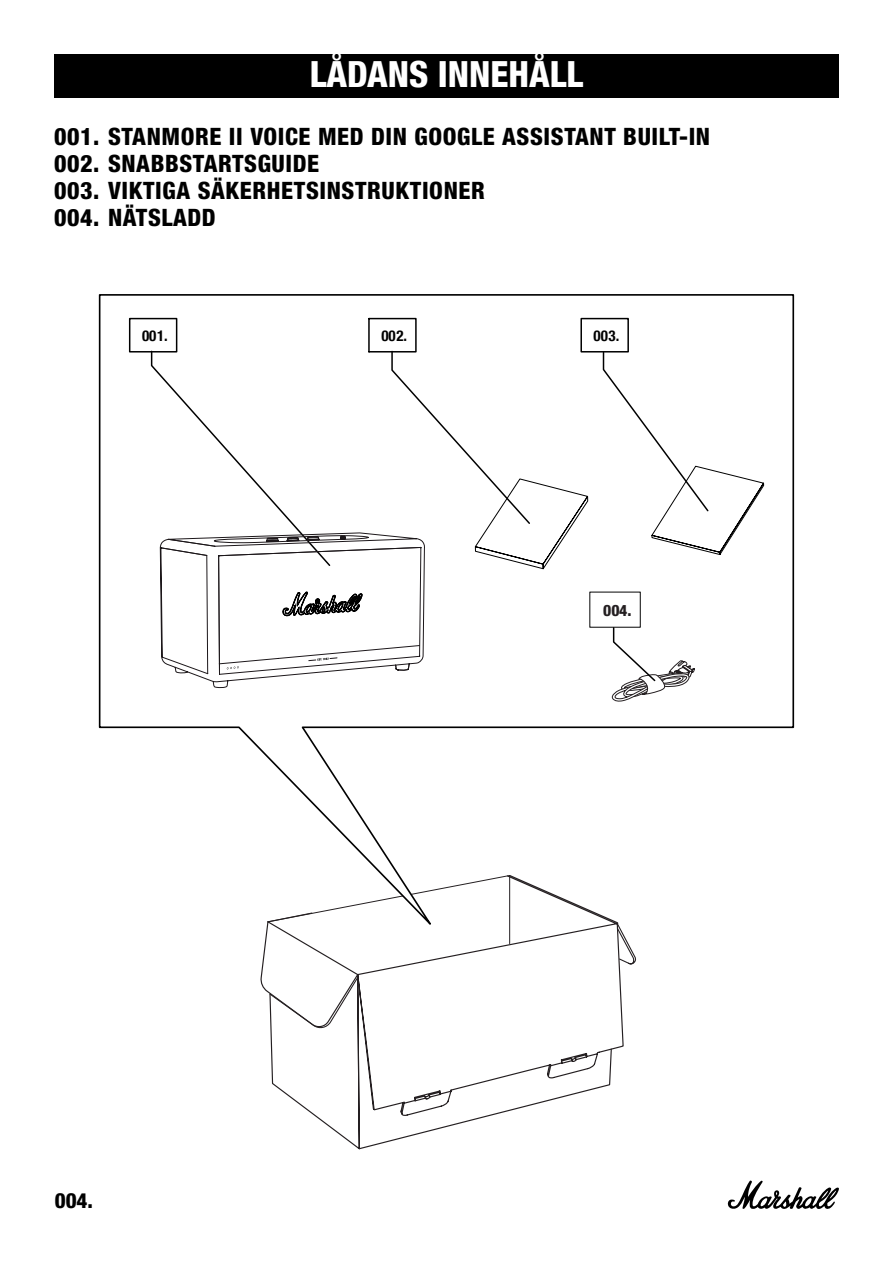
<style>
.page{position:relative;width:893px;height:1263px;background:#fff}
.page>*{position:absolute;margin:0;border:0;box-sizing:border-box;transform-origin:0 0}
.t1{font:800 condensed 36px "Helvetica Neue LT Com";color:#fff}
.t2{font:800 condensed 24px/27px "Helvetica Neue LT Std";letter-spacing:.025em;color:#000}
.t3{font:800 condensed 21px "Helvetica Neue LT Std";color:#000}
.t4{font:800 condensed 15.75px "Helvetica Neue LT Std";color:#241f21}
.t5{font:700 condensed 15px "Helvetica Neue";letter-spacing:.02em;color:#000}
</style>
<div class="page">
<svg style="left:727px;top:1180px;width:112px;height:29px"></svg>
<div style="left:54px;top:54px;width:785px;height:44px;background:#000"></div>
<svg style="left:315px;top:1116px;width:175px;height:33px"></svg>
<svg style="left:260px;top:937px;width:364px;height:179px"></svg>
<svg style="left:268px;top:976px;width:91px;height:53px"></svg>
<svg style="left:267px;top:937px;width:369px;height:28px"></svg>
<svg style="left:99px;top:295px;width:695px;height:642px"></svg>
<svg style="left:657px;top:351px;width:108px;height:220px"></svg>
<svg style="left:610px;top:660px;width:85px;height:42px"></svg>
<svg style="left:128px;top:317px;width:529px;height:366px"></svg>
<svg style="left:367px;top:317px;width:50px;height:36px"></svg>
<div style="left:580px;top:318px;width:49px;height:34px;border:2px solid #000"></div>
<svg style="left:159px;top:396px;width:266px;height:411px"></svg>
<svg style="left:160px;top:538px;width:262px;height:384px"></svg>
<svg style="left:282px;top:592px;width:80px;height:27px"></svg>
<svg style="left:265px;top:538px;width:15px;height:4px"></svg>
<svg style="left:286px;top:537px;width:14px;height:4px"></svg>
<svg style="left:306px;top:536px;width:15px;height:4px"></svg>
<svg style="left:340px;top:536px;width:6px;height:3px"></svg>
<svg style="left:218px;top:644px;width:203px;height:25px"></svg>
<h1 class="t1" style="left:310px;top:52px;width:275px">LÅDANS INNEHÅLL</h1>
<p class="t2" style="left:54px;top:123px;width:658px">001. STANMORE II VOICE MED DIN GOOGLE ASSISTANT BUILT-IN 002. SNABBSTARTSGUIDE<br>003. VIKTIGA SÄKERHETSINSTRUKTIONER<br>004. NÄTSLADD</p>
<p class="t5" style="left:142px;top:323px;width:27px">001.</p>
<p class="t5" style="left:381px;top:323px;width:27px">002.</p>
<p class="t5" style="left:594px;top:323px;width:27px">003.</p>
<p class="t3" style="left:55px;top:1187px;width:40px">004.</p>
<p class="t4" style="left:603px;top:600px;width:30px">004.</p>
</div>
